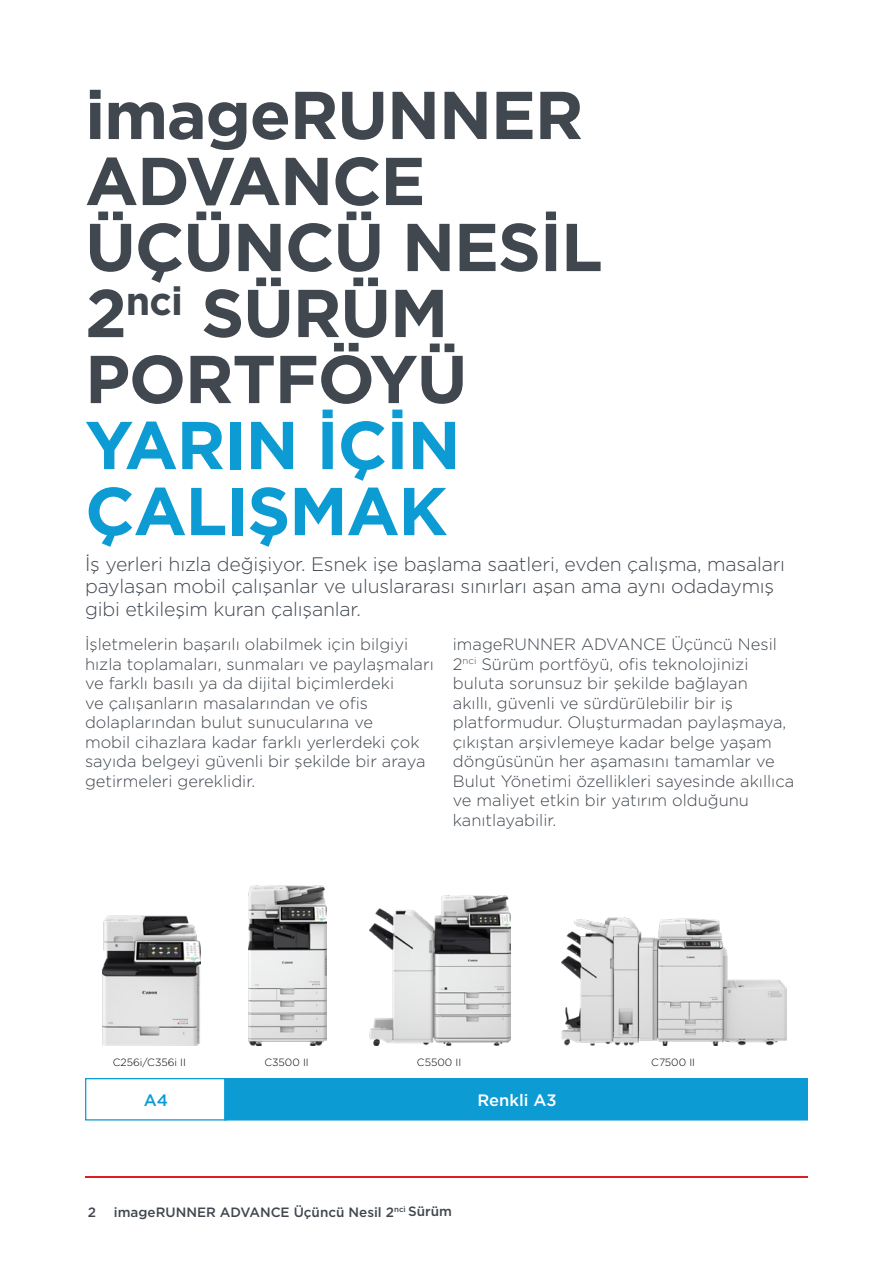
<style>
.page{position:relative;width:893px;height:1263px;background:#fff}
.page>*{position:absolute;margin:0;border:0;box-sizing:border-box;transform-origin:0 0}
.t1{font:700 67.5px/66px "Gotham";letter-spacing:-.02em;color:#40474f}
.t2{font:700 67.5px/66px "Gotham";letter-spacing:-.02em;color:#0c9cd3}
.t3{font:300 19.5px/22.5px "Gotham";letter-spacing:-.01em;color:#40474f}
.t4{font:300 16.5px/19.5px "Gotham";color:#40474f}
.t5{font:500 16.5px "Gotham";color:#fff}
.t6{font:500 16.5px "Gotham";color:#0c9cd3}
.t7{font:500 13.5px "Gotham";color:#40474f}
.t8{font:300 10.5px "Gotham";color:#000}
</style>
<div class="page">
<hr style="left:85px;top:1176px;width:723px;height:2px;background:#e11b22">
<img style="left:103px;top:915px;width:98px;height:131px">
<img style="left:248px;top:886px;width:78px;height:160px">
<img style="left:369px;top:895px;width:142px;height:151px">
<img style="left:562px;top:917px;width:225px;height:129px">
<svg style="left:85px;top:1078px;width:723px;height:43px"></svg>
<h1 class="t1" style="left:85px;top:82px;width:519px">imageRUNNER<br>ADVANCE<br>ÜÇÜNCÜ NESIL<br>2<sup>nci</sup> SÜRÜM<br>PORTFÖYÜ</h1>
<h1 class="t2" style="left:85px;top:412px;width:377px">YARIN IÇIN<br>ÇALIŞMAK</h1>
<p class="t3" style="left:85px;top:552px;width:702px">İş yerleri hızla değişiyor. Esnek işe başlama saatleri, evden çalışma, masaları paylaşan mobil çalışanlar ve uluslararası sınırları aşan ama aynı odadaymış gibi etkileşim kuran çalışanlar.</p>
<p class="t4" style="left:85px;top:634px;width:350px">İşletmelerin başarılı olabilmek için bilgiyi hızla toplamaları, sunmaları ve paylaşmaları ve farklı basılı ya da dijital biçimlerdeki<br>ve çalışanların masalarından ve ofis dolaplarından bulut sunucularına ve<br>mobil cihazlara kadar farklı yerlerdeki çok sayıda belgeyi güvenli bir şekilde bir araya getirmeleri gereklidir.</p>
<p class="t4" style="left:453px;top:634px;width:343px">imageRUNNER ADVANCE Üçüncü Nesil 2<sup>nci</sup> Sürüm portföyü, ofis teknolojinizi buluta sorunsuz bir şekilde bağlayan<br>akıllı, güvenli ve sürdürülebilir bir iş platformudur. Oluşturmadan paylaşmaya, çıkıştan arşivlemeye kadar belge yaşam döngüsünün her aşamasını tamamlar ve Bulut Yönetimi özellikleri sayesinde akıllıca ve maliyet etkin bir yatırım olduğunu kanıtlayabilir.</p>
<p class="t8" style="left:113px;top:1056px;width:75px">C256i/C356i II</p>
<p class="t8" style="left:264px;top:1056px;width:46px">C3500 II</p>
<p class="t8" style="left:417px;top:1056px;width:46px">C5500 II</p>
<p class="t8" style="left:651px;top:1056px;width:45px">C7500 II</p>
<p class="t6" style="left:144px;top:1089px;width:26px">A4</p>
<p class="t5" style="left:477px;top:1089px;width:81px">Renkli A3</p>
<p class="t7" style="left:88px;top:1203px;width:10px">2</p>
<p class="t7" style="left:114px;top:1203px;width:339px">imageRUNNER ADVANCE Üçüncü Nesil 2<sup>nci</sup> Sürüm</p>
</div>
